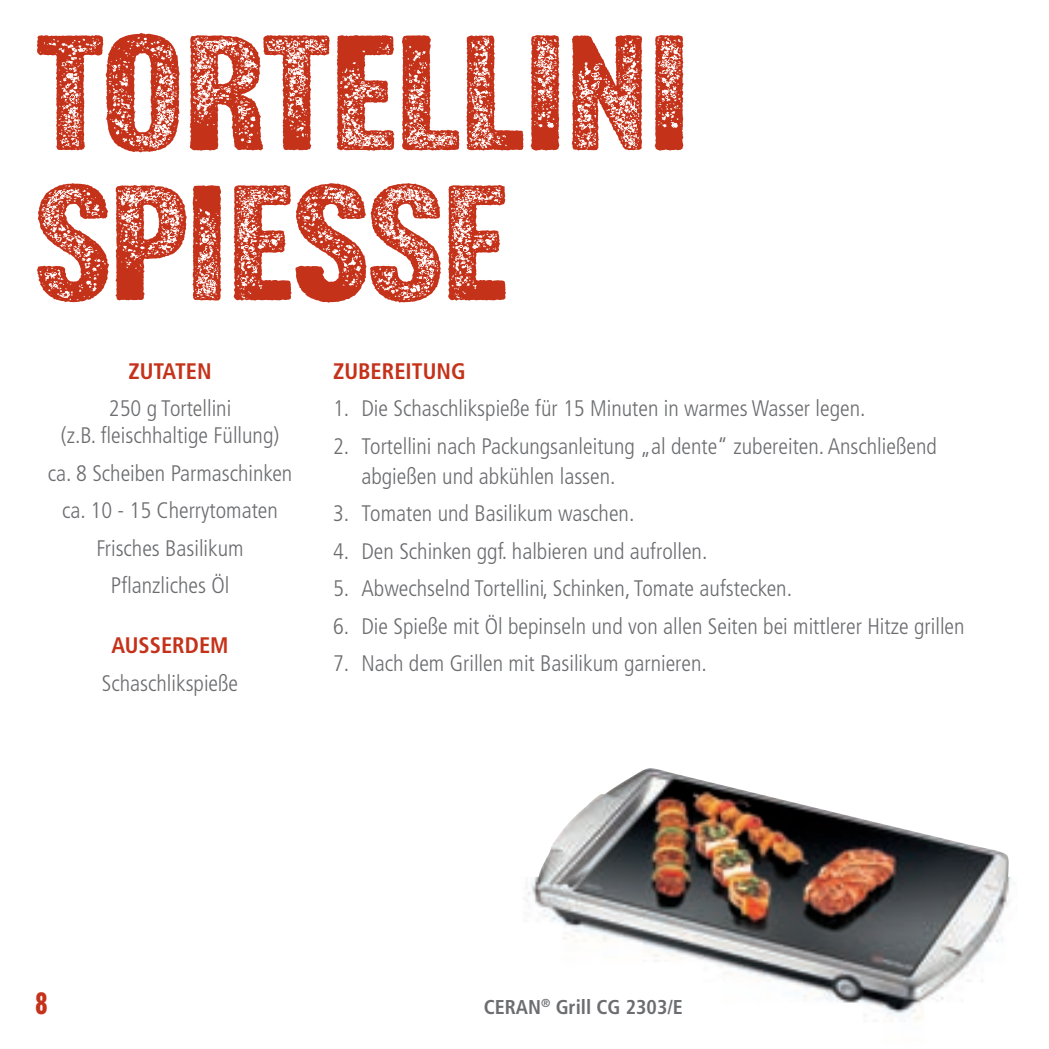
<style>
.page{position:relative;width:1049px;height:1049px;background:#fff}
.page>*{position:absolute;margin:0;border:0;box-sizing:border-box;transform-origin:0 0}
.t1{font:160px/150px "Headline Gothic ATF Rough No.2";color:#c5321a;scale:1.25 1}
.t2{font:30px "Headline Gothic ATF Round";color:#c5321a}
.t3{font:300 condensed 22.5px/37.5px "Frutiger LT Pro";color:#6c6d70;text-align:center}
.t4{font:700 condensed 22.5px "Frutiger LT Pro";color:#c5321a}
.t5{font:700 condensed 20px "Frutiger LT Pro";color:#6c6d70}
</style>
<div class="page">
<img style="left:524px;top:768px;width:488px;height:253px">
<h1 class="t1" style="left:35px;top:20px;width:524px">TORTELLINI<br>SPIEßE</h1>
<p class="t4" style="left:128px;top:358px;width:85px">ZUTATEN</p>
<p class="t3" style="left:61px;top:395px;width:220px;line-height:27px">250 g Tortellini<br>(z.B. fleischhaltige Füllung)</p>
<p class="t3" style="left:48px;top:454px;width:246px">ca. 8 Scheiben Parmaschinken ca. 10 - 15 Cherrytomaten<br>Frisches Basilikum<br>Pflanzliches Öl</p>
<p class="t4" style="left:112px;top:632px;width:118px">AUSSERDEM</p>
<p class="t3" style="left:102px;top:664px;width:138px">Schaschlikspieße</p>
<p class="t4" style="left:333px;top:358px;width:134px">ZUBEREITUNG</p>
<p class="t3" style="left:333px;top:390px;width:534px">1. Die Schaschlikspieße für 15 Minuten in warmes Wasser legen.</p>
<p class="t3" style="left:361px;top:431px;width:577px;line-height:30px;text-align:left;text-indent:-28px">2. Tortellini nach Packungsanleitung „al dente“ zubereiten. Anschließend abgießen und abkühlen lassen.</p>
<p class="t3" style="left:333px;top:495px;width:303px">3. Tomaten und Basilikum waschen.</p>
<p class="t3" style="left:333px;top:533px;width:376px">4. Den Schinken ggf. halbieren und aufrollen.</p>
<p class="t3" style="left:333px;top:570px;width:460px">5. Abwechselnd Tortellini, Schinken, Tomate aufstecken.</p>
<p class="t3" style="left:333px;top:608px;width:633px">6. Die Spieße mit Öl bepinseln und von allen Seiten bei mittlerer Hitze grillen</p>
<p class="t3" style="left:333px;top:645px;width:375px">7. Nach dem Grillen mit Basilikum garnieren.</p>
<h2 class="t2" style="left:35px;top:985px;width:13px">8</h2>
<p class="t5" style="left:484px;top:995px;width:201px">CERAN<sup>®</sup> Grill CG 2303/E</p>
</div>
